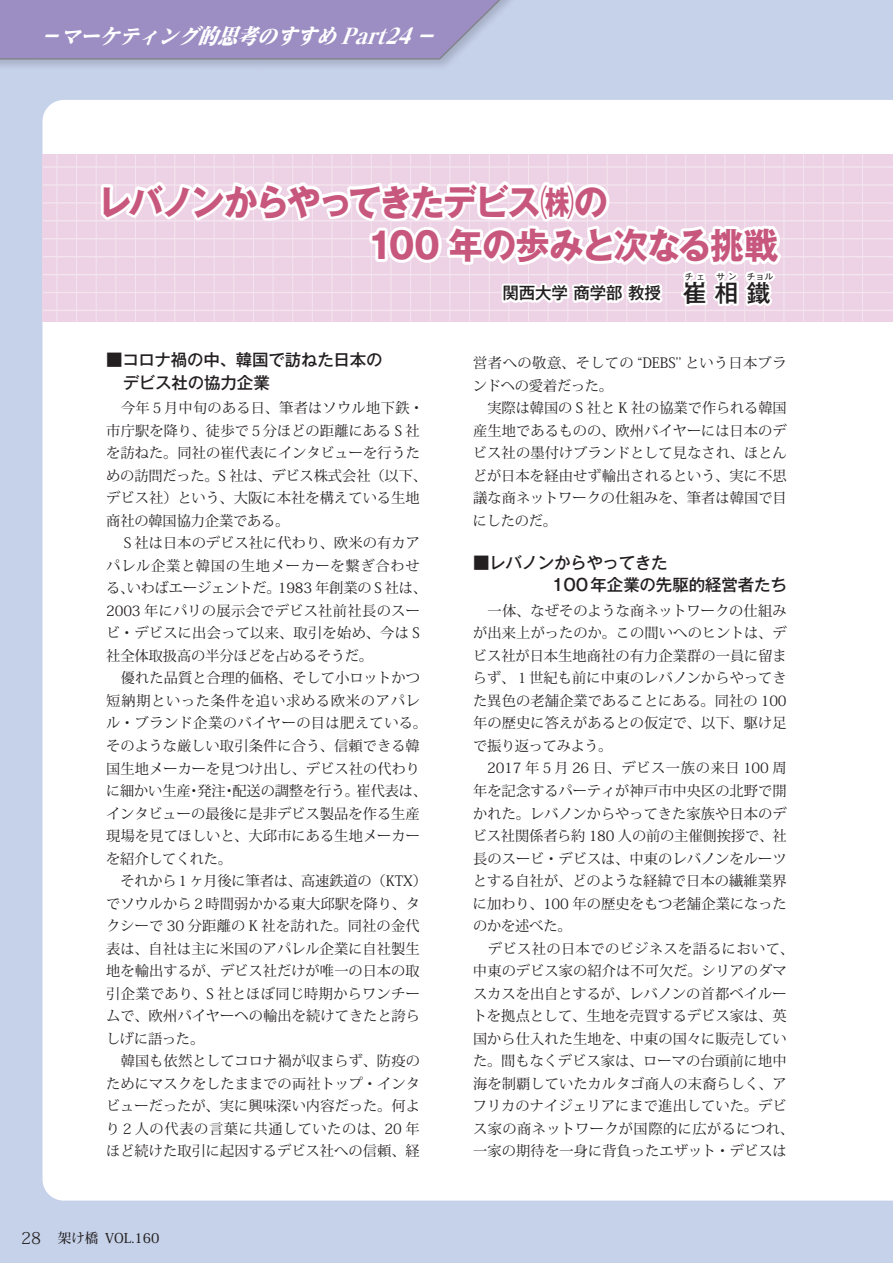
<style>
.page{position:relative;width:893px;height:1263px;background:#c6d2ea}
.page>*{position:absolute;margin:0;border:0;box-sizing:border-box;transform-origin:0 0}
.t1{font:700 36px/43.5px "Gothic MB101 Pro";letter-spacing:-.055em;color:#c8577e;scale:.95 1}
.t2{font:500 24px "Gothic MB101 Pro";color:#231f20}
.t3{font:italic 800 expanded 21px "Reim Pro";color:#fff;scale:.93 1}
.t4{font:500 16.5px/22.5px "Gothic MB101 Pro";letter-spacing:-.01em;color:#231f20}
.t5{font:14.25px/22.5px "Koz Min Pr 6 N";letter-spacing:.005em;color:#231f20}
.t6{font:500 13.5px "Koz Min Pro";color:#231f20}
.t7{font:500 9px "Gothic MB101 Pro";letter-spacing:.16em;color:#231f20}
.s1{font-size:24px}
.s2{font-weight:300;font-size:16.5px}
</style>
<div class="page">
<div style="left:43px;top:100px;width:850px;height:1100px;background:#fff"></div>
<svg style="left:0;top:0;width:514px;height:60px;background:#9e92c4"></svg>
<div style="left:43px;top:154px;width:850px;height:168px;background:#edd1e4"></div>
<hr style="left:56px;top:154px;width:1px;height:168px;background:#f3e4ef">
<hr style="left:371px;top:154px;width:1px;height:168px;background:#f3e4ef">
<hr style="left:214px;top:154px;width:1px;height:168px;background:#f3e4ef">
<hr style="left:528px;top:154px;width:1px;height:168px;background:#f3e4ef">
<hr style="left:135px;top:154px;width:1px;height:168px;background:#f3e4ef">
<hr style="left:449px;top:154px;width:1px;height:168px;background:#f3e4ef">
<hr style="left:292px;top:154px;width:1px;height:168px;background:#f3e4ef">
<hr style="left:607px;top:154px;width:1px;height:168px;background:#f3e4ef">
<hr style="left:744px;top:154px;width:1px;height:168px;background:#f3e4ef">
<hr style="left:96px;top:154px;width:1px;height:168px;background:#f3e4ef">
<hr style="left:410px;top:154px;width:1px;height:168px;background:#f3e4ef">
<hr style="left:253px;top:154px;width:1px;height:168px;background:#f3e4ef">
<hr style="left:567px;top:154px;width:1px;height:168px;background:#f3e4ef">
<hr style="left:705px;top:154px;width:1px;height:168px;background:#f3e4ef">
<hr style="left:174px;top:154px;width:1px;height:168px;background:#f3e4ef">
<hr style="left:489px;top:154px;width:1px;height:168px;background:#f3e4ef">
<hr style="left:331px;top:154px;width:2px;height:168px;background:#f3e4ef">
<hr style="left:646px;top:154px;width:1px;height:168px;background:#f3e4ef">
<hr style="left:783px;top:154px;width:1px;height:168px;background:#f3e4ef">
<hr style="left:76px;top:154px;width:1px;height:168px;background:#f3e4ef">
<hr style="left:390px;top:154px;width:1px;height:168px;background:#f3e4ef">
<hr style="left:233px;top:154px;width:1px;height:168px;background:#f3e4ef">
<hr style="left:548px;top:154px;width:1px;height:168px;background:#f3e4ef">
<hr style="left:685px;top:154px;width:1px;height:168px;background:#f3e4ef">
<hr style="left:823px;top:154px;width:1px;height:168px;background:#f3e4ef">
<hr style="left:842px;top:154px;width:1px;height:168px;background:#f3e4ef">
<hr style="left:862px;top:154px;width:1px;height:168px;background:#f3e4ef">
<hr style="left:155px;top:154px;width:1px;height:168px;background:#f3e4ef">
<hr style="left:469px;top:154px;width:1px;height:168px;background:#f3e4ef">
<hr style="left:312px;top:154px;width:1px;height:168px;background:#f3e4ef">
<hr style="left:626px;top:154px;width:1px;height:168px;background:#f3e4ef">
<hr style="left:764px;top:154px;width:1px;height:168px;background:#f3e4ef">
<hr style="left:115px;top:154px;width:1px;height:168px;background:#f3e4ef">
<hr style="left:430px;top:154px;width:1px;height:168px;background:#f3e4ef">
<hr style="left:272px;top:154px;width:2px;height:168px;background:#f3e4ef">
<hr style="left:587px;top:154px;width:1px;height:168px;background:#f3e4ef">
<hr style="left:724px;top:154px;width:2px;height:168px;background:#f3e4ef">
<hr style="left:194px;top:154px;width:1px;height:168px;background:#f3e4ef">
<hr style="left:508px;top:154px;width:1px;height:168px;background:#f3e4ef">
<hr style="left:351px;top:154px;width:1px;height:168px;background:#f3e4ef">
<hr style="left:665px;top:154px;width:2px;height:168px;background:#f3e4ef">
<hr style="left:803px;top:154px;width:1px;height:168px;background:#f3e4ef">
<hr style="left:43px;top:166px;width:850px;height:2px;background:#f3e4ef">
<hr style="left:43px;top:238px;width:850px;height:1px;background:#f3e4ef">
<hr style="left:43px;top:202px;width:850px;height:2px;background:#f3e4ef">
<hr style="left:43px;top:274px;width:850px;height:1px;background:#f3e4ef">
<hr style="left:43px;top:184px;width:850px;height:2px;background:#f3e4ef">
<hr style="left:43px;top:256px;width:850px;height:1px;background:#f3e4ef">
<hr style="left:43px;top:220px;width:850px;height:2px;background:#f3e4ef">
<hr style="left:43px;top:292px;width:850px;height:1px;background:#f3e4ef">
<hr style="left:43px;top:310px;width:850px;height:1px;background:#f3e4ef">
<svg style="left:98px;top:181px;width:687px;height:195px"></svg>
<h3 class="t3" style="left:40px;top:19px;width:439px">－マーケティング的思考のすすめ Part24 －</h3>
<h1 class="t1" style="left:367px;top:176px;width:435px;text-indent:-270px">レバノンからやってきたデビス㈱の<br>100 年の歩みと次なる挑戦</h1>
<p class="t4" style="left:503px;top:280px;width:206px">関西大学 商学部 教授 　<span class="s1">崔</span></p>
<p class="t7" style="left:684px;top:269px;width:22px">チェ</p>
<p class="t7" style="left:716px;top:269px;width:22px">サン</p>
<p class="t7" style="left:746px;top:269px;width:28px">チョル</p>
<h2 class="t2" style="left:715px;top:273px;width:57px">相鐵</h2>
<p class="t4" style="left:106px;top:347px;width:278px">■コロナ禍の中、韓国で訪ねた日本の　デビス社の協力企業</p>
<p class="t5" style="left:106px;top:397px;width:323px">　今年５月中旬のある日、筆者はソウル地下鉄・市庁駅を降り、徒歩で５分ほどの距離にある S 社を訪ねた。同社の崔代表にインタビューを行うための訪問だった。S 社は、デビス株式会社（以下、デビス社）という、大阪に本社を構えている生地商社の韓国協力企業である。<br>　Ｓ社は日本のデビス社に代わり、欧米の有カアパレル企業と韓国の生地メーカーを繋ぎ合わせる、いわばエージェントだ。1983 年創業の S 社は、<br>2003 年にパリの展示会でデビス社前社長のスービ・デビスに出会って以来、取引を始め、今は S社全体取扱高の半分ほどを占めるそうだ。<br>　優れた品質と合理的価格、そして小ロットかつ短納期といった条件を追い求める欧米のアパレル・ブランド企業のバイヤーの目は肥えている。そのような厳しい取引条件に合う、信頼できる韓国生地メーカーを見つけ出し、デビス社の代わりに細かい生産・発注・配送の調整を行う。崔代表は、インタビューの最後に是非デビス製品を作る生産現場を見てほしいと、大邱市にある生地メーカーを紹介してくれた。<br>　それから１ヶ月後に筆者は、高速鉄道の（KTX）でソウルから２時間弱かかる東大邱駅を降り、タクシーで 30 分距離の K 社を訪れた。同社の金代表は、自社は主に米国のアパレル企業に自社製生地を輸出するが、デビス社だけが唯一の日本の取引企業であり、S 社とほぼ同じ時期からワンチームで、欧州バイヤーヘの輸出を続けてきたと誇らしげに語った。<br>　韓国も依然としてコロナ禍が収まらず、防疫のためにマスクをしたままでの両社トップ・インタビューだったが、実に興味深い内容だった。何より２人の代表の言葉に共通していたのは、20 年ほど続けた取引に起因するデビス社への信頼、経</p>
<p class="t6" style="left:21px;top:1228px;width:140px"><span class="s2">28　</span>架け橋 VOL.160</p>
<p class="t5" style="left:473px;top:352px;width:315px">営者への敬意、そしての “DEBSʼʼ という日本ブランドヘの愛着だった。<br>　実際は韓国の S 社と K 社の協業で作られる韓国産生地であるものの、欧州バイヤーには日本のデビス社の墨付けブランドとして見なされ、ほとんどが日本を経由せず輸出されるという、実に不思議な商ネットワークの仕組みを、筆者は韓国で目にしたのだ。</p>
<p class="t4" style="left:552px;top:549px;width:237px;text-indent:-79px">■レバノンからやってきた<br>100年企業の先駆的経営者たち</p>
<p class="t5" style="left:473px;top:600px;width:323px">　一体、なぜそのような商ネットワークの仕組みが出来上がったのか。この間いへのヒントは、デビス社が日本生地商社の有力企業群の一員に留まらず、１世紀も前に中東のレバノンからやってきた異色の老舗企業であることにある。同社の 100年の歴史に答えがあるとの仮定で、以下、駆け足で振り返ってみよう。<br>　2017 年５月 26 日、デビス一族の来日 100 周年を記念するパーティが神戸市中央区の北野で開かれた。レバノンからやってきた家族や日本のデビス社関係者ら約 180 人の前の主催側挨拶で、社長のスービ・デビスは、中東のレバノンをルーツとする自社が、どのような経緯で日本の繊維業界に加わり、100 年の歴史をもつ老舗企業になったのかを述べた。<br>　デビス社の日本でのビジネスを語るにおいて、中東のデビス家の紹介は不可欠だ。シリアのダマスカスを出自とするが、レバノンの首都ベイルートを拠点として、生地を売買するデビス家は、英国から仕入れた生地を、中東の国々に販売していた。間もなくデビス家は、ローマの台頭前に地中海を制覇していたカルタゴ商人の末裔らしく、アフリカのナイジェリアにまで進出していた。デビス家の商ネットワークが国際的に広がるにつれ、一家の期待を一身に背負ったエザット・デビスは</p>
</div>
